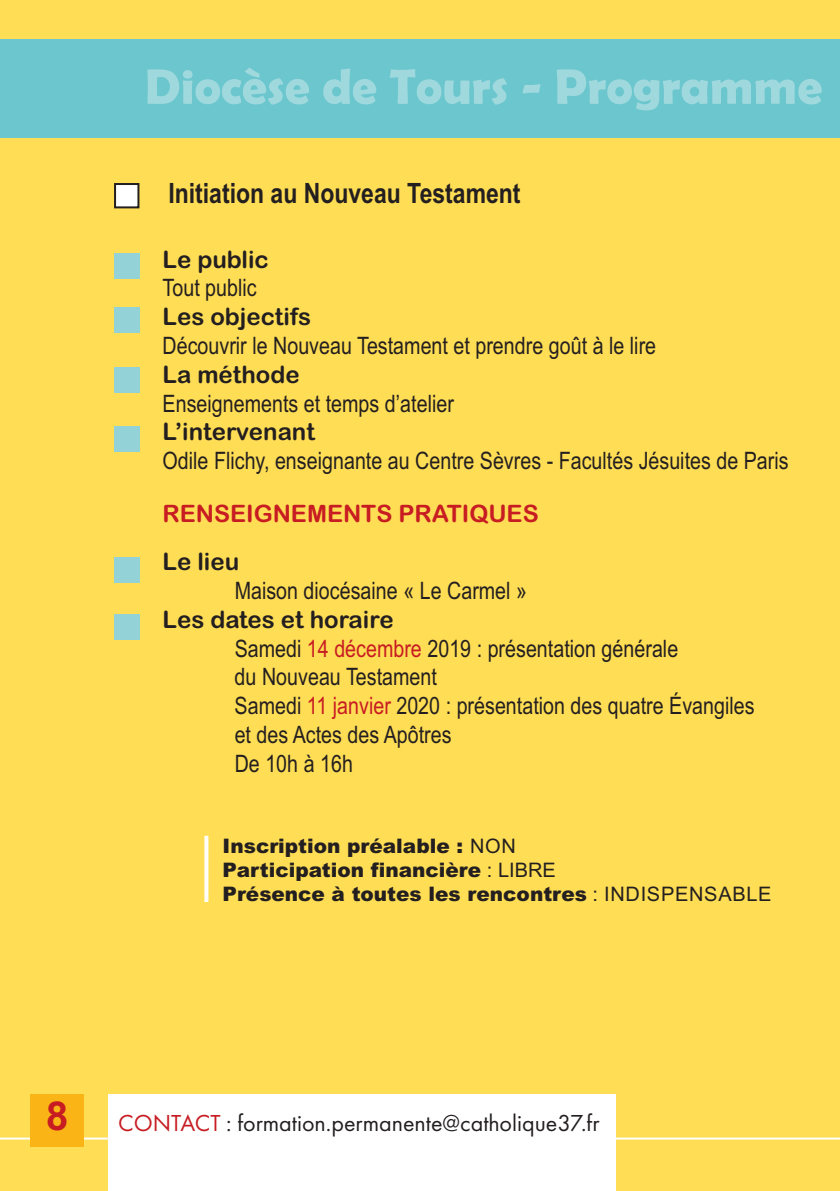
<style>
.page{position:relative;width:840px;height:1191px;background:#fff}
.page>*{position:absolute;margin:0;border:0;box-sizing:border-box;transform-origin:0 0}
.t1{font:700 50px "Berlin Sans FB Demi";color:rgb(255 255 255/.35)}
.t2{font:700 40px "Arial";color:#c71c22}
.t3{font:700 28px "Arial Narrow";color:#231f20}
.t4{font:24px/28.8px "Arial Narrow";color:#231f20}
.t5{font:24px "Arial Rounded MT Bold";color:#231f20}
.t6{font:24px "Futura PT";color:#231f20}
.t7{font:24px "Arial Rounded MT Bold";color:#c71c22}
.t8{font:900 20px/24px "Arial";color:#231f20}
.s1{color:#c71c22}
.s2{font-weight:400}
</style>
<div class="page">
<div style="left:0;top:0;width:839px;height:1191px;background:#ffdd54"></div>
<hr style="left:0;top:1137px;width:839px;height:2px;background:#fff">
<div style="left:0;top:40px;width:839px;height:98px;background:#6cc6cd"></div>
<div style="left:30px;top:1093px;width:54px;height:53px;background:#fbb416"></div>
<div style="left:109px;top:1093px;width:506px;height:98px;background:#fff"></div>
<div style="left:114px;top:254px;width:25px;height:25px;background:#93d2d7"></div>
<div style="left:114px;top:557px;width:26px;height:26px;background:#93d2d7"></div>
<div style="left:114px;top:426px;width:25px;height:25px;background:#93d2d7"></div>
<div style="left:114px;top:367px;width:25px;height:26px;background:#93d2d7"></div>
<div style="left:114px;top:307px;width:25px;height:25px;background:#93d2d7"></div>
<svg style="left:204px;top:835px;width:4px;height:67px"></svg>
<div style="left:116px;top:185px;width:21px;height:21px;background:#fff"></div>
<div style="left:114px;top:183px;width:25px;height:25px;border:2px solid #231f20"></div>
<div style="left:114px;top:614px;width:25px;height:25px;background:#93d2d7"></div>
<h1 class="t1" style="left:145px;top:57px;width:678px">Diocèse de Tours - Programme</h1>
<p class="t3" style="left:168px;top:177px;width:353px">Initiation au Nouveau Testament</p>
<p class="t5" style="left:162px;top:245px;width:108px">Le public</p>
<p class="t4" style="left:162px;top:274px;width:96px">Tout public</p>
<p class="t5" style="left:162px;top:303px;width:150px">Les objectifs</p>
<p class="t4" style="left:162px;top:331px;width:495px">Découvrir le Nouveau Testament et prendre goût à le lire</p>
<p class="t5" style="left:162px;top:360px;width:138px">La méthode</p>
<p class="t4" style="left:162px;top:389px;width:293px">Enseignements et temps d’atelier</p>
<p class="t5" style="left:162px;top:418px;width:154px">L’intervenant</p>
<p class="t4" style="left:162px;top:446px;width:627px">Odile Flichy, enseignante au Centre Sèvres - Facultés Jésuites de Paris</p>
<p class="t7" style="left:162px;top:499px;width:377px">RENSEIGNEMENTS PRATIQUES</p>
<p class="t5" style="left:162px;top:548px;width:78px">Le lieu</p>
<p class="t4" style="left:234px;top:576px;width:294px">Maison diocésaine « Le Carmel »</p>
<p class="t5" style="left:162px;top:605px;width:232px">Les dates et horaire</p>
<p class="t4" style="left:234px;top:634px;width:521px">Samedi <span class="s1">14 décembre</span> 2019 : présentation générale<br>du Nouveau Testament<br>Samedi <span class="s1">11 janvier</span> 2020 : présentation des quatre Évangiles et des Actes des Apôtres<br>De 10h à 16h</p>
<p class="t8" style="left:222px;top:834px;width:550px">Inscription préalable : <span class="s2">NON<br></span>Participation financière <span class="s2">: LIBRE<br></span>Présence à toutes les rencontres <span class="s2">: INdIsPENsABLE</span></p>
<h2 class="t2" style="left:46px;top:1093px;width:24px">8</h2>
<p class="t6" style="left:118px;top:1113px;width:482px"><span class="s1">CONTACT</span> : formation.permanente@catholique37.fr</p>
</div>
